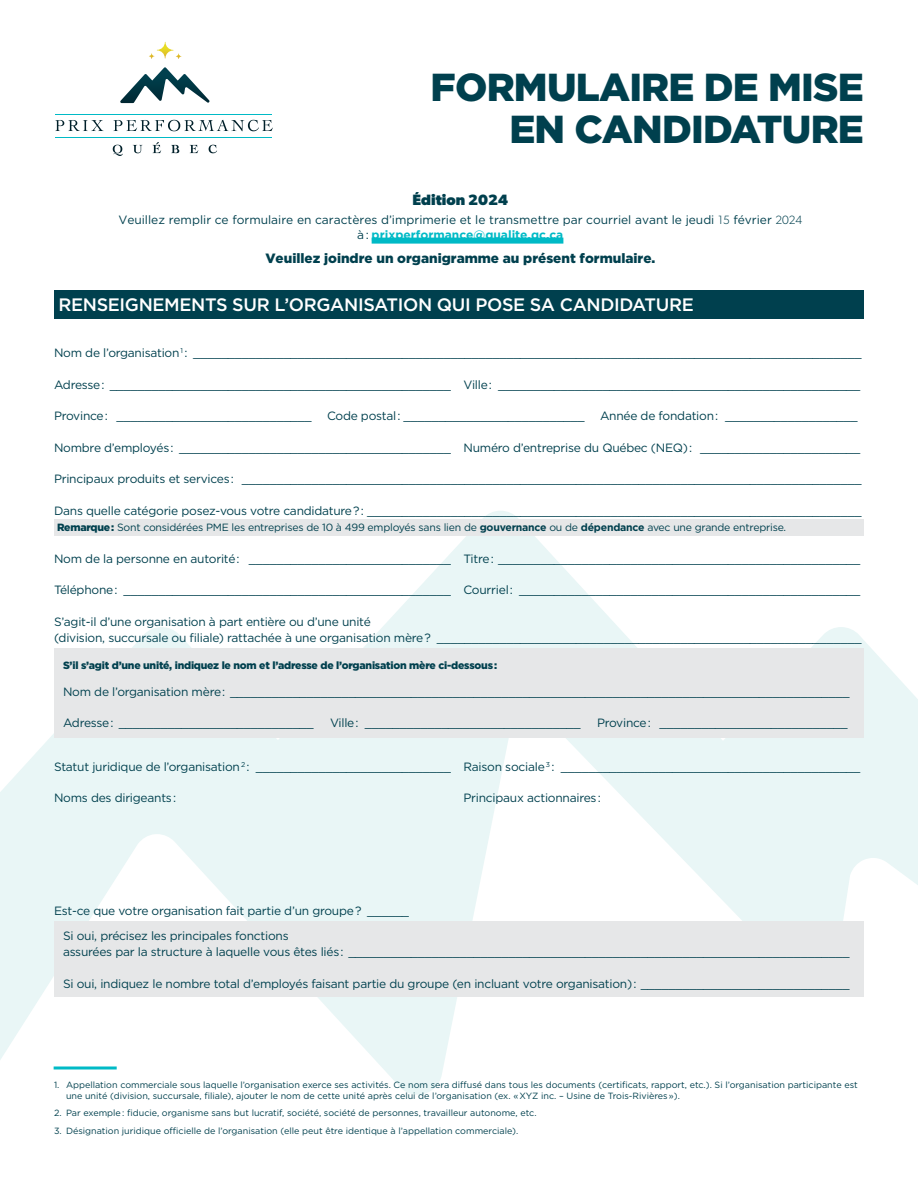
<style>
.page{position:relative;width:918px;height:1188px;background:#fff}
.page>*{position:absolute;margin:0;border:0;box-sizing:border-box;transform-origin:0 0}
.t1{font:900 39px/42px "Gotham";letter-spacing:-.02em;color:#00404e;text-align:right}
.Section{font:500 18px "Gotham";letter-spacing:-.02em;color:#fff}
.t2{font:700 15px "Gibson";color:#00404e}
.t3{font:900 13.5px "Gotham";color:#00404e}
.FORM_1_col{font:12px/16.5px "Gotham";letter-spacing:-.02em;color:#00404e}
.FORM_2_col{font:12px "Gotham";letter-spacing:-.02em;color:#00404e}
.FORM_3_col{font:12px "Gotham";letter-spacing:-.02em;color:#00404e}
.FORM_1_col-2{font:12px/14.4px "Gotham";color:#00404e;text-align:center}
.Paragraph_Style_1{font:10.5px "Gotham";letter-spacing:-.02em;color:#00404e}
.FORM_1_col-3{font:900 10.5px "Gotham";letter-spacing:-.02em;color:#00404e}
.t4{font:9px/10.8px "Gotham";color:#00404e}
.s1{font-family:"Gibson";font-weight:300}
.s2{font-weight:700;color:#00bac6}
.s3{font-weight:900}
.s4{font-weight:700}
</style>
<div class="page">
<svg style="left:0;top:511px;width:918px;height:584px"></svg>
<div style="left:54px;top:290px;width:810px;height:29px;background:#00404e"></div>
<div style="left:54px;top:520px;width:810px;height:16px;background:#e6e7e8"></div>
<div style="left:54px;top:648px;width:810px;height:90px;background:#e6e7e8"></div>
<div style="left:54px;top:921px;width:810px;height:76px;background:#e6e7e8"></div>
<svg style="left:120px;top:67px;width:90px;height:36px"></svg>
<hr style="left:55px;top:114px;width:217px;height:1px;background:#00bac6">
<hr style="left:55px;top:137px;width:217px;height:1px;background:#00bac6">
<svg style="left:55px;top:120px;width:49px;height:11px"></svg>
<svg style="left:113px;top:120px;width:160px;height:11px"></svg>
<svg style="left:113px;top:145px;width:10px;height:11px"></svg>
<svg style="left:133px;top:145px;width:9px;height:8px"></svg>
<svg style="left:153px;top:142px;width:8px;height:11px"></svg>
<svg style="left:171px;top:145px;width:8px;height:8px"></svg>
<svg style="left:190px;top:145px;width:8px;height:8px"></svg>
<svg style="left:209px;top:145px;width:8px;height:8px"></svg>
<svg style="left:149px;top:42px;width:32px;height:17px"></svg>
<svg style="left:54px;top:1066px;width:63px;height:4px"></svg>
<div style="left:372px;top:238px;width:191px;height:6px;background:#00bac6"></div>
<h1 class="t1" style="left:431px;top:66px;width:435px">FORMULAIRE DE MISE<br>EN CANDIDATURE</h1>
<p class="t2" style="left:413px;top:191px;width:97px">Édition 2024</p>
<p class="FORM_1_col-2" style="left:118px;top:213px;width:686px">Veuillez remplir ce formulaire en caractères d’imprimerie et le transmettre par courriel avant le jeudi <span class="s1">15</span> février <span class="s1">2024 </span>à : <span class="s2">prixperformance@qualite.qc.ca</span></p>
<p class="t3" style="left:265px;top:249px;width:392px">Veuillez joindre un organigramme au présent formulaire.</p>
<p class="Section" style="left:58px;top:293px;width:637px">RENSEIGNEMENTS SUR L’ORGANISATION QUI POSE SA CANDIDATURE</p>
<p class="FORM_1_col" style="left:54px;top:344px;width:809px">Nom de l’organisation <sup>1</sup> : ________________________________________________________________________________________________</p>
<p class="FORM_2_col" style="left:54px;top:377px;width:398px">Adresse : _________________________________________________</p>
<p class="FORM_2_col" style="left:464px;top:377px;width:398px">Ville : ____________________________________________________</p>
<p class="FORM_3_col" style="left:54px;top:408px;width:259px">Province : ____________________________</p>
<p class="FORM_3_col" style="left:327px;top:408px;width:259px">Code postal : __________________________</p>
<p class="FORM_3_col" style="left:600px;top:408px;width:259px">Année de fondation : ___________________</p>
<p class="FORM_2_col" style="left:54px;top:440px;width:398px">Nombre d’employés : _______________________________________</p>
<p class="FORM_2_col" style="left:464px;top:440px;width:398px">Numéro d’entreprise du Québec (NEQ) : _______________________</p>
<p class="FORM_1_col" style="left:54px;top:470px;width:809px">Principaux produits et services : _________________________________________________________________________________________</p>
<p class="FORM_1_col" style="left:54px;top:502px;width:809px">Dans quelle catégorie posez-vous votre candidature ? : _______________________________________________________________________</p>
<p class="Paragraph_Style_1" style="left:57px;top:521px;width:731px"><span class="s3">Remarque :</span> Sont considérées PME les entreprises de 10 à 499 employés sans lien de <span class="s4">gouvernance</span> ou de <span class="s4">dépendance</span> avec une grande entreprise.</p>
<p class="FORM_2_col" style="left:54px;top:551px;width:398px">Nom de la personne en autorité : _____________________________</p>
<p class="FORM_2_col" style="left:54px;top:582px;width:398px">Téléphone : _______________________________________________</p>
<p class="FORM_2_col" style="left:464px;top:551px;width:398px">Titre : ____________________________________________________</p>
<p class="FORM_2_col" style="left:464px;top:582px;width:398px">Courriel : _________________________________________________</p>
<p class="FORM_1_col" style="left:54px;top:613px;width:809px">S’agit-il d’une organisation à part entière ou d’une unité<br>(division, succursale ou filiale) rattachée à une organisation mère ? _____________________________________________________________</p>
<p class="FORM_1_col-3" style="left:63px;top:658px;width:436px">S’il s’agit d’une unité, indiquez le nom et l’adresse de l’organisation mère ci-dessous :</p>
<p class="FORM_1_col" style="left:63px;top:683px;width:788px">Nom de l’organisation mère : _________________________________________________________________________________________</p>
<p class="FORM_3_col" style="left:63px;top:715px;width:252px">Adresse : ____________________________</p>
<p class="FORM_3_col" style="left:330px;top:715px;width:252px">Ville : _______________________________</p>
<p class="FORM_3_col" style="left:597px;top:715px;width:252px">Province : ___________________________</p>
<p class="FORM_2_col" style="left:54px;top:759px;width:398px">Statut juridique de l’organisation <sup>2</sup> : ____________________________</p>
<p class="FORM_2_col" style="left:54px;top:790px;width:124px">Noms des dirigeants :</p>
<p class="FORM_2_col" style="left:464px;top:759px;width:398px">Raison sociale <sup>3</sup> : ___________________________________________</p>
<p class="FORM_2_col" style="left:464px;top:790px;width:139px">Principaux actionnaires :</p>
<p class="FORM_1_col" style="left:54px;top:902px;width:357px">Est-ce que votre organisation fait partie d’un groupe ? ______</p>
<p class="FORM_1_col" style="left:63px;top:927px;width:788px">Si oui, précisez les principales fonctions<br>assurées par la structure à laquelle vous êtes liés : ________________________________________________________________________</p>
<p class="FORM_1_col" style="left:63px;top:975px;width:788px">Si oui, indiquez le nombre total d’employés faisant partie du groupe (en incluant votre organisation) : ______________________________</p>
<p class="t4" style="left:66px;top:1079px;width:793px;text-indent:-12px">1. Appellation commerciale sous laquelle l’organisation exerce ses activités. Ce nom sera diffusé dans tous les documents (certificats, rapport, etc.). Si l’organisation participante est une unité (division, succursale, filiale), ajouter le nom de cette unité après celui de l’organisation (ex. « XYZ inc. – Usine de Trois-Rivières »).</p>
<p class="t4" style="left:54px;top:1108px;width:484px">2. Par exemple : fiducie, organisme sans but lucratif, société, société de personnes, travailleur autonome, etc.</p>
<p class="t4" style="left:54px;top:1125px;width:466px">3. Désignation juridique officielle de l’organisation (elle peut être identique à l’appellation commerciale).</p>
</div>
